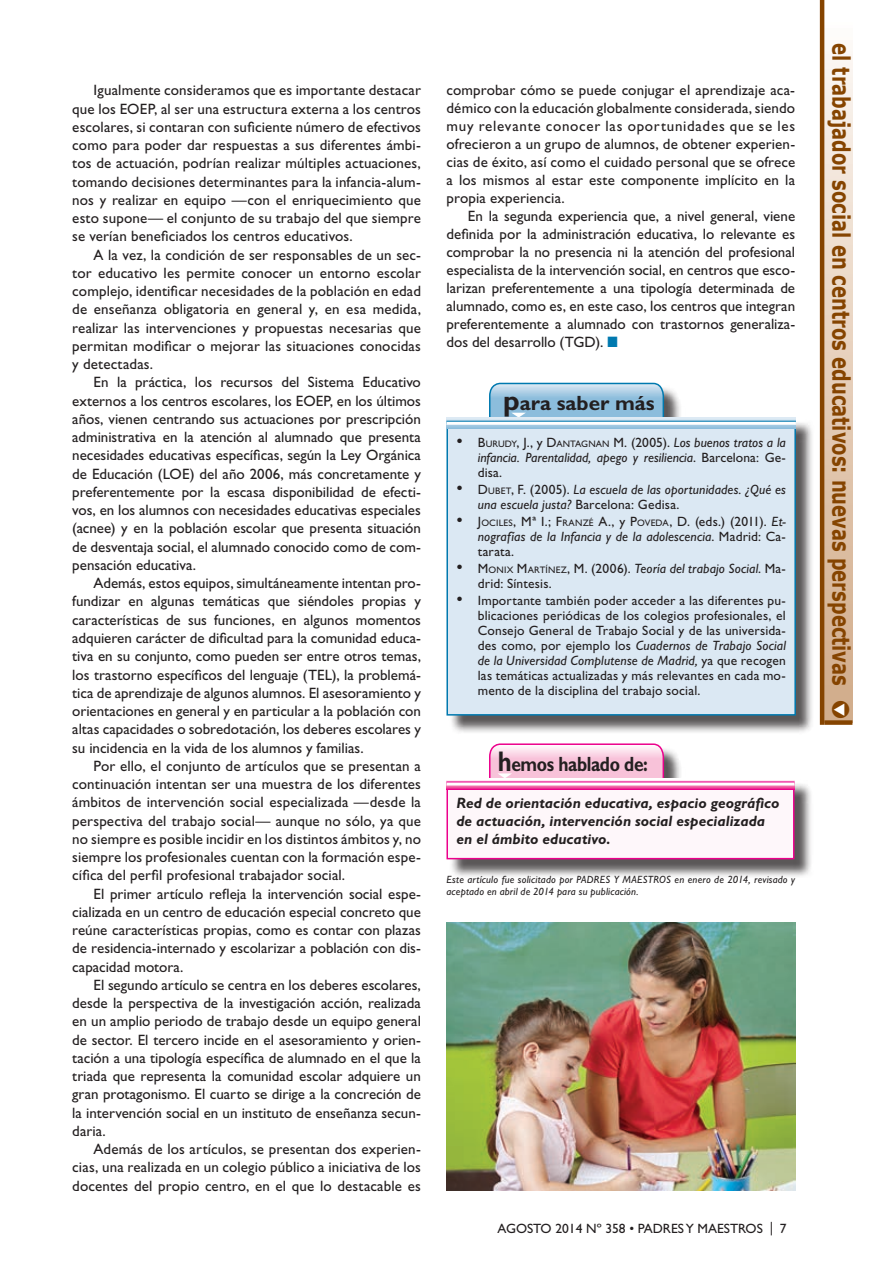
<style>
.page{position:relative;width:893px;height:1263px;background:#fff}
.page>*{position:absolute;margin:0;border:0;box-sizing:border-box;transform-origin:0 0}
.t1{font:700 24px "Verdana";color:#854400;scale:.75 1}
.t2{font:700 20.7px "Gill Sans Std";letter-spacing:-.02em;color:#231f20;scale:.84 1}
.t3{font:700 20.7px "Gill Sans Std";letter-spacing:-.02em;color:#231f20}
.t4{font:15px/18.3px "Gill Sans Std";letter-spacing:.005em;color:#231f20;text-align:justify}
.t5{font:italic 700 15px/17.7px "Gill Sans Std";color:#231f20}
.t6{font:13.5px/15px "Gill Sans Std";letter-spacing:.01em;color:#231f20}
.t7{font:italic 13.5px/15px "Gill Sans Std";letter-spacing:.01em;color:#231f20}
.t8{font:italic 10.5px/12px "Gill Sans Std";letter-spacing:.02em;color:#231f20}
.t9{font:9.45px "Gill Sans Std";letter-spacing:.02em;color:#231f20}
.s1{color:#0079af}
.s2{font-size:28.5px}
.s3{font-style:normal;font-size:18px}
.s4{font-style:normal}
.s5{font-style:normal;font-size:9.45px}
.s6{font-size:18px}
.s7{font-size:13.5px}
.s8{font-style:italic;font-size:13.5px}
.s9{font-style:inherit}
.s10{font-size:9.45px}
.s11{font-style:italic}
.s12{color:#fff}
</style>
<div class="page">
<svg style="left:824px;top:0;width:28px;height:720px;background:#e5d0bc"></svg>
<div style="left:824px;top:720px;width:28px;height:5px;background:#854400"></div>
<hr style="left:820px;top:0;width:4px;height:725px;background:#854400">
<div style="left:449px;top:385px;width:366px;height:349px;background:#231f20;opacity:.75"></div>
<svg style="left:488px;top:382px;width:177px;height:36px;background:#99c4df"></svg>
<div style="left:447px;top:428px;width:348px;height:287px;background:#dbe8f3"></div>
<div style="left:446px;top:427px;width:350px;height:289px;border:2px solid #0079af"></div>
<svg style="left:446px;top:418px;width:350px;height:10px;background:#accfe5"></svg>
<hr style="left:446px;top:421px;width:350px;height:3px;background:#0079af">
<hr style="left:446px;top:422px;width:350px;height:3px;background:#fff">
<div style="left:449px;top:746px;width:364px;height:132px;background:#231f20;opacity:.75"></div>
<svg style="left:488px;top:743px;width:177px;height:35px;background:#f8c3dc"></svg>
<div style="left:447px;top:789px;width:347px;height:70px;background:#fef7fa"></div>
<div style="left:446px;top:788px;width:348px;height:71px;border:2px solid #ec008c"></div>
<svg style="left:446px;top:778px;width:348px;height:11px"></svg>
<hr style="left:446px;top:781px;width:348px;height:3px;background:#ec008c">
<hr style="left:446px;top:782px;width:348px;height:3px;background:#fff">
<img style="left:446px;top:923px;width:349px;height:268px">
<p class="t4" style="left:72px;top:81px;width:350px;text-indent:21px">Igualmente consideramos que es importante destacar que los EOEP, al ser una estructura externa a los centros escolares, si contaran con suficiente número de efectivos como para poder dar respuestas a sus diferentes ámbi&shy;tos de actuación, podrían realizar múltiples actuaciones, tomando decisiones determinantes para la infancia-alum&shy;nos y realizar en equipo —con el enriquecimiento que esto supone— el conjunto de su trabajo del que siempre se verían beneficiados los centros educativos.</p>
<p class="t4" style="left:72px;top:245px;width:350px;text-indent:21px">A la vez, la condición de ser responsables de un sec&shy;tor educativo les permite conocer un entorno escolar complejo, identificar necesidades de la población en edad de enseñanza obligatoria en general y, en esa medida, realizar las intervenciones y propuestas necesarias que permitan modificar o mejorar las situaciones conocidas y detectadas.</p>
<p class="t4" style="left:72px;top:373px;width:350px;text-indent:21px">En la práctica, los recursos del Sistema Educativo externos a los centros escolares, los EOEP, en los últimos años, vienen centrando sus actuaciones por prescripción administrativa en la atención al alumnado que presenta necesidades educativas específicas, según la Ley Orgánica de Educación (LOE) del año 2006, más concretamente y preferentemente por la escasa disponibilidad de efecti&shy;vos, en los alumnos con necesidades educativas especiales (acnee) y en la población escolar que presenta situación de desventaja social, el alumnado conocido como de com&shy;pensación educativa.</p>
<p class="t4" style="left:72px;top:574px;width:350px;text-indent:21px">Además, estos equipos, simultáneamente intentan pro&shy;fundizar en algunas temáticas que siéndoles propias y características de sus funciones, en algunos momentos adquieren carácter de dificultad para la comunidad educa&shy;tiva en su conjunto, como pueden ser entre otros temas, los trastorno específicos del lenguaje (TEL), la problemá&shy;tica de aprendizaje de algunos alumnos. El asesoramiento y orientaciones en general y en particular a la población con altas capacidades o sobredotación, los deberes escolares y su incidencia en la vida de los alumnos y familias.</p>
<p class="t4" style="left:72px;top:757px;width:350px;text-indent:21px">Por ello, el conjunto de artículos que se presentan a continuación intentan ser una muestra de los diferentes ámbitos de intervención social especializada —desde la perspectiva del trabajo social— aunque no sólo, ya que no siempre es posible incidir en los distintos ámbitos y, no siempre los profesionales cuentan con la formación espe&shy;cífica del perfil profesional trabajador social.</p>
<p class="t4" style="left:72px;top:884px;width:350px;text-indent:21px">El primer artículo refleja la intervención social espe&shy;cializada en un centro de educación especial concreto que reúne características propias, como es contar con plazas de residencia-internado y escolarizar a población con dis&shy;capacidad motora.</p>
<p class="t4" style="left:72px;top:976px;width:350px;text-indent:21px">El segundo artículo se centra en los deberes escolares, desde la perspectiva de la investigación acción, realizada en un amplio periodo de trabajo desde un equipo general de sector. El tercero incide en el asesoramiento y orien&shy;tación a una tipología específica de alumnado en el que la triada que representa la comunidad escolar adquiere un gran protagonismo. El cuarto se dirige a la concreción de la intervención social en un instituto de enseñanza secun&shy;daria.</p>
<p class="t4" style="left:72px;top:1140px;width:350px;text-indent:21px">Además de los artículos, se presentan dos experien&shy;cias, una realizada en un colegio público a iniciativa de los docentes del propio centro, en el que lo destacable es</p>
<p class="t4" style="left:446px;top:81px;width:350px">comprobar cómo se puede conjugar el aprendizaje aca&shy;démico con la educación globalmente considerada, siendo muy relevante conocer las oportunidades que se les ofrecieron a un grupo de alumnos, de obtener experien&shy;cias de éxito, así como el cuidado personal que se ofrece a los mismos al estar este componente implícito en la propia experiencia.</p>
<p class="t4" style="left:446px;top:207px;width:350px;text-indent:21px">En la segunda experiencia que, a nivel general, viene definida por la administración educativa, lo relevante es comprobar la no presencia ni la atención del profesional especialista de la intervención social, en centros que esco&shy;larizan preferentemente a una tipología determinada de alumnado, como es, en este caso, los centros que integran preferentemente a alumnado con trastornos generaliza&shy;dos del desarrollo (TGD). <span class="s1">■</span></p>
<h2 class="t3" style="left:503px;top:391px;width:153px"><span class="s2">p</span>ara saber más</h2>
<p class="t7" style="left:478px;top:435px;width:310px;text-align:justify;text-indent:-21px"><span class="s3">•</span> <span class="s4">B</span><span class="s5">URUDY</span><span class="s4">, J.,</span> <span class="s4">y</span> <span class="s4">D</span><span class="s5">ANTAGNAN</span> <span class="s4">M.</span> <span class="s4">(2005).</span> Los buenos tratos a la infancia. Parentalidad, apego y resiliencia<span class="s4">. Barcelona: Ge&shy;disa.</span></p>
<p class="t7" style="left:478px;top:482px;width:310px;text-indent:-21px"><span class="s3">•</span> <span class="s4">D</span> <span class="s5">UBET</span><span class="s4">, F.</span> <span class="s4">(2005).</span> La escuela de las oportunidades. ¿Qué es una escuela justa? <span class="s4">Barcelona: Gedisa.</span></p>
<p class="t9" style="left:456px;top:517px;width:331px"><span class="s6">•</span> <span class="s7">J</span>OCILES<span class="s7">, Mª I .; F</span>RANZÉ <span class="s7">A.,</span> <span class="s7">y</span> <span class="s7">P</span>OVEDA<span class="s7">, D.</span> <span class="s7">(eds.) (2011).</span> <span class="s8">Et-</span></p>
<p class="t7" style="left:478px;top:529px;width:310px">nografías de la Infancia y de la adolescencia<span class="s4">. Madrid: Ca&shy;tarata.</span></p>
<p class="t6" style="left:478px;top:561px;width:310px;text-indent:-21px"><span class="s6">•</span> <span class="s9">M</span><span class="s10">ONIX</span> <span class="s9">M</span><span class="s10">ARTÍNEZ</span><span class="s9">, M.</span> (2006). <span class="s11">Teoría del trabajo Social</span>. Ma&shy;drid: Síntesis.</p>
<p class="t6" style="left:478px;top:593px;width:310px;text-align:justify;text-indent:-21px"><span class="s6">•</span> Importante también poder acceder a las diferentes pu&shy;blicaciones periódicas de los colegios profesionales, el Consejo General de Trabajo Social y de las universida&shy;des como, por ejemplo los <span class="s11">Cuadernos de Trabajo Social de la Universidad Complutense de Madrid,</span> ya que recogen las temáticas actualizadas y más relevantes en cada mo&shy;mento de la disciplina del trabajo social.</p>
<h2 class="t2" style="left:498px;top:752px;width:180px"><span class="s2">h</span>emos hablado de:</h2>
<p class="t5" style="left:456px;top:794px;width:325px">Red de orientación educativa, espacio geográfico de actuación, intervención social especializada en el ámbito educativo.</p>
<p class="t8" style="left:446px;top:873px;width:350px">Este artículo fue solicitado por PADRES Y MAESTROS en enero de 2014, revisado y aceptado en abril de 2014 para su publicación.</p>
<p class="t6" style="left:498px;top:1221px;width:291px">AGOSTO 2014 Nº 358 • PADRES Y MAESTROS | 7</p>
<h1 class="t1" style="left:858px;top:43px;width:903px;rotate:90deg">el trabajador social en centros educativos: nuevas perspectivas ●<span class="s12">▼</span></h1>
</div>
